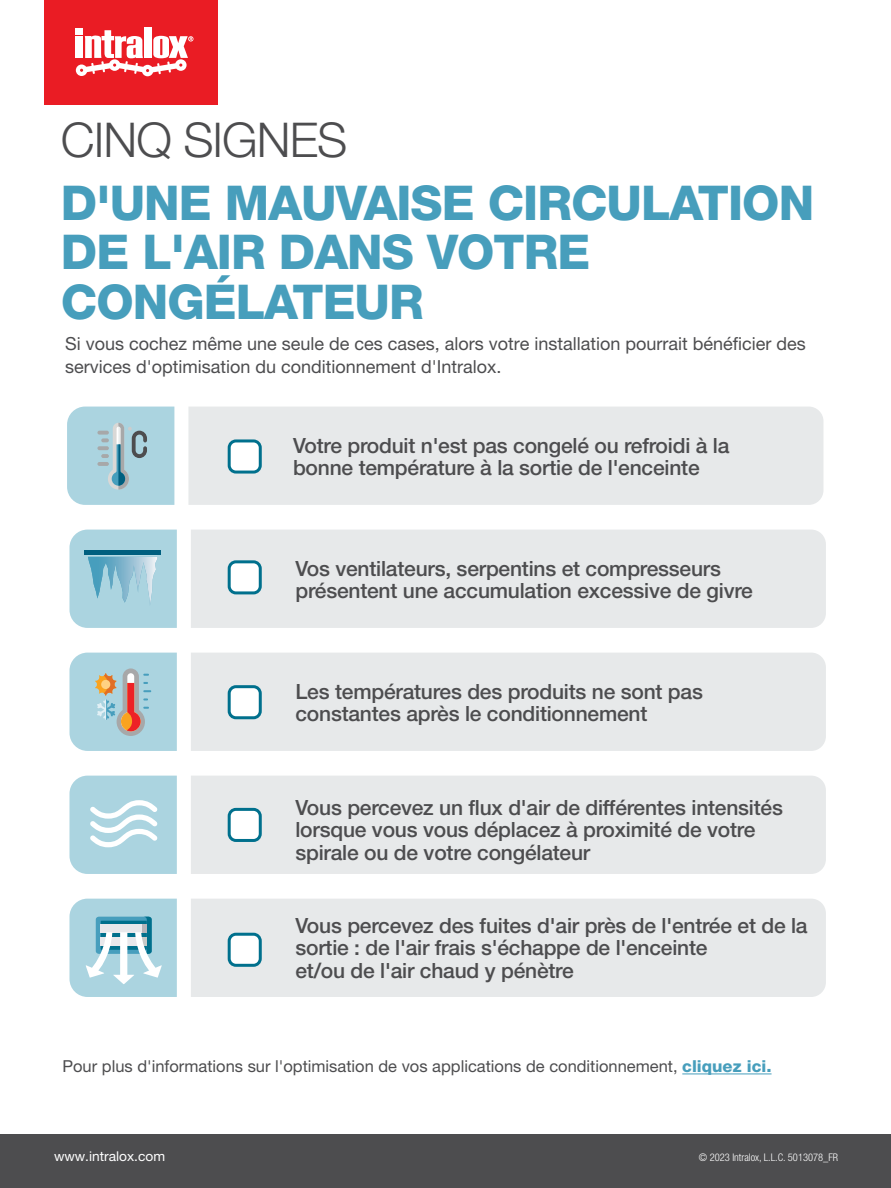
<style>
.page{position:relative;width:891px;height:1188px;background:#fff}
.page>*{position:absolute;margin:0;border:0;box-sizing:border-box;transform-origin:0 0}
.t1{font:800 48px/49.5px "Helvetica Neue LT Pro";letter-spacing:-.02em;color:#479ebc}
.t2{font:300 48px "Helvetica Neue LT Pro";letter-spacing:-.02em;color:#4d4d4f}
.t3{font:500 21px/22.4px "Helvetica Neue LT Pro";letter-spacing:-.01em;color:#4d4d4f}
.t4{font:18px/22.5px "Helvetica Neue LT Pro";color:#4d4d4f}
.t5{font:16.5px "Helvetica Neue LT Pro";color:#4d4d4f}
.t6{font:13.5px "Helvetica Neue LT Pro";color:#fff}
.t7{font:300 condensed 10.5px "Helvetica Neue LT Pro";color:#fff}
.s1{font-weight:800;color:#479ebc}
</style>
<div class="page">
<div style="left:0;top:1134px;width:891px;height:54px;background:#4d4d4f"></div>
<div style="left:45px;top:0;width:173px;height:104px;background:#ea1c24"></div>
<div style="left:76px;top:28px;width:7px;height:7px;background:#fff"></div>
<div style="left:144px;top:28px;width:7px;height:30px;background:#fff"></div>
<svg style="left:76px;top:30px;width:117px;height:46px"></svg>
<hr style="left:682px;top:1074px;width:90px;height:1px;background:#479ebc">
<div style="left:188px;top:407px;width:635px;height:98px;background:#e7e9ea"></div>
<div style="left:229px;top:441px;width:31px;height:31px;background:#fff;border-radius:7px"></div>
<div style="left:228px;top:439px;width:34px;height:35px;border:3px solid #00708d;border-radius:7px"></div>
<div style="left:191px;top:530px;width:635px;height:98px;background:#e7e9ea"></div>
<div style="left:191px;top:653px;width:635px;height:98px;background:#e7e9ea"></div>
<div style="left:191px;top:776px;width:635px;height:98px;background:#e7e9ea"></div>
<div style="left:191px;top:899px;width:635px;height:98px;background:#e7e9ea"></div>
<svg style="left:70px;top:653px;width:107px;height:98px;background:#b0c9ce"></svg>
<svg style="left:70px;top:530px;width:107px;height:98px;background:#a4cfdc"></svg>
<hr style="left:84px;top:551px;width:76px;height:4px;background:#005f7f">
<svg style="left:67px;top:407px;width:107px;height:98px;background:#a8ced9"></svg>
<svg style="left:70px;top:899px;width:107px;height:98px;background:#abd2de"></svg>
<svg style="left:70px;top:776px;width:107px;height:98px;background:#b5d9e3"></svg>
<div style="left:229px;top:562px;width:31px;height:31px;background:#fff;border-radius:7px"></div>
<div style="left:228px;top:560px;width:34px;height:34px;border:3px solid #00708d;border-radius:7px"></div>
<div style="left:229px;top:687px;width:31px;height:31px;background:#fff;border-radius:7px"></div>
<div style="left:228px;top:685px;width:34px;height:34px;border:3px solid #00708d;border-radius:7px"></div>
<div style="left:229px;top:809px;width:31px;height:31px;background:#fff;border-radius:7px"></div>
<div style="left:228px;top:808px;width:34px;height:34px;border:3px solid #00708d;border-radius:7px"></div>
<div style="left:229px;top:934px;width:31px;height:31px;background:#fff;border-radius:7px"></div>
<div style="left:228px;top:933px;width:34px;height:34px;border:3px solid #00708d;border-radius:7px"></div>
<h1 class="t2" style="left:61px;top:110px;width:288px">CINQ SIGNES</h1>
<h1 class="t1" style="left:61px;top:178px;width:755px">D'UNE MAUVAISE CIRCULATION<br>DE L'AIR DANS VOTRE<br>CONGÉLATEUR</h1>
<p class="t4" style="left:65px;top:332px;width:742px">Si vous cochez même une seule de ces cases, alors votre installation pourrait bénéficier des services d'optimisation du conditionnement d'Intralox.</p>
<p class="t3" style="left:293px;top:434px;width:438px">Votre produit n'est pas congelé ou refroidi à la bonne température à la sortie de l'enceinte</p>
<p class="t3" style="left:295px;top:557px;width:459px">Vos ventilateurs, serpentins et compresseurs présentent une accumulation excessive de givre</p>
<p class="t3" style="left:295px;top:680px;width:409px">Les températures des produits ne sont pas constantes après le conditionnement</p>
<p class="t3" style="left:295px;top:796px;width:489px">Vous percevez un flux d'air de différentes intensités lorsque vous vous déplacez à proximité de votre spirale ou de votre congélateur</p>
<p class="t3" style="left:295px;top:914px;width:514px">Vous percevez des fuites d'air près de l'entrée et de la sortie : de l'air frais s'échappe de l'enceinte<br>et/ou de l'air chaud y pénètre</p>
<p class="t5" style="left:62px;top:1057px;width:711px">Pour plus d'informations sur l'optimisation de vos applications de conditionnement, <span class="s1">cliquez ici.</span></p>
<p class="t6" style="left:54px;top:1148px;width:113px">www.intralox.com</p>
<p class="t7" style="left:699px;top:1151px;width:141px">© 2023 Intralox, L.L.C. 5013078_FR</p>
</div>
